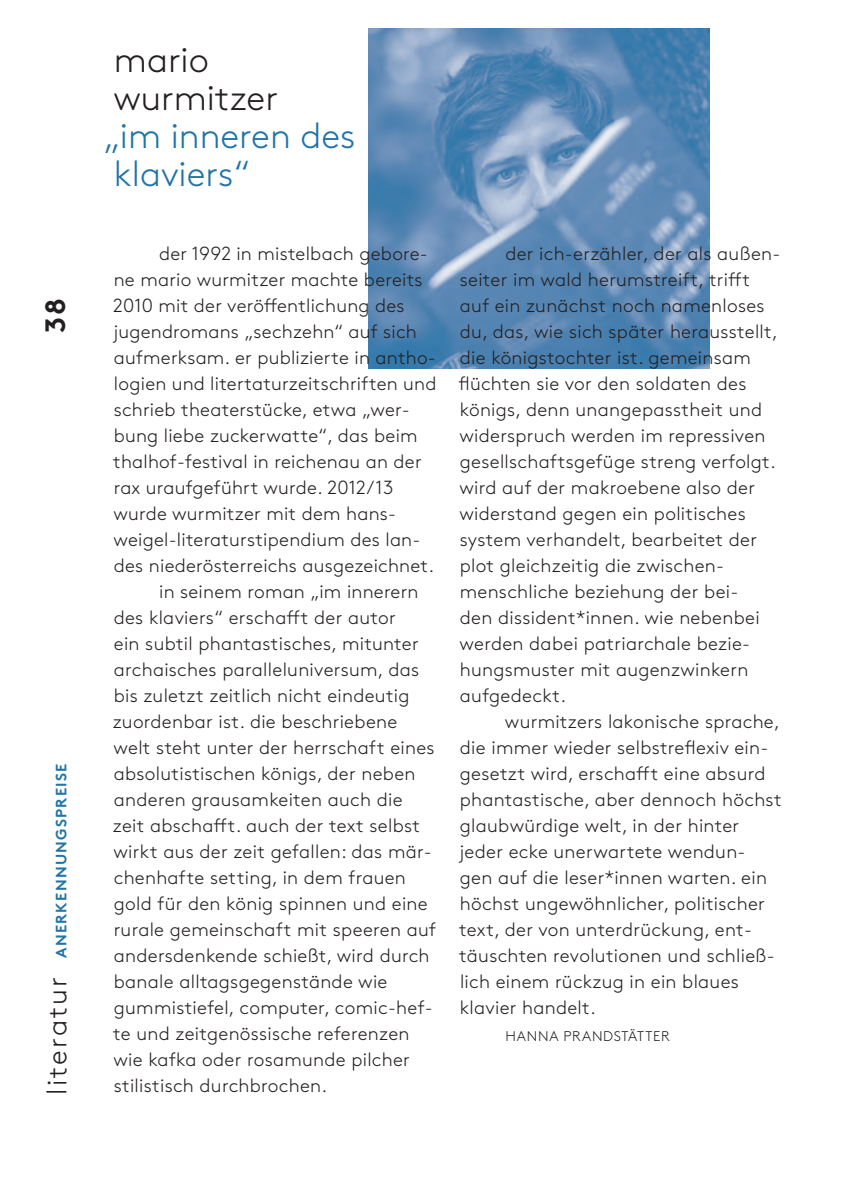
<style>
.page{position:relative;width:851px;height:1191px;background:#fff}
.page>*{position:absolute;margin:0;border:0;box-sizing:border-box;transform-origin:0 0}
.t1{font:300 36px/38px "Brown";color:#2074a8}
.t2{font:300 36px/38px "Brown";color:#231f20}
.t3{font:700 28px "Brown";color:#231f20}
.t4{font:300 19px/26px "Brown";letter-spacing:.015em;color:#231f20}
.t5{font:700 15px "Brown";letter-spacing:.085em;color:#2074a8}
.t6{font:300 14px "Brown";letter-spacing:.055em;color:#231f20}
.s1{font-weight:300;font-size:28px;color:#231f20}
</style>
<div class="page">
<img style="left:369px;top:28px;width:340px;height:341px">
<h2 class="t3" style="left:33px;top:333px;width:36px;rotate:-90deg">38</h2>
<p class="t5" style="left:49px;top:1095px;width:333px;rotate:-90deg"><span class="s1">literatur</span> ANERKENNUNGSPREISE</p>
<h1 class="t2" style="left:113px;top:38px;width:166px">mario wurmitzer</h1>
<h1 class="t1" style="left:103px;top:114px;width:253px">„im inneren des klaviers“</h1>
<p class="t4" style="left:159px;top:239px;width:270px">der 1992 in mistelbach gebore-</p>
<p class="t4" style="left:114px;top:265px;width:310px">ne mario wurmitzer machte bereits</p>
<p class="t4" style="left:113px;top:291px;width:293px">2010 mit der veröffentlichung des</p>
<p class="t4" style="left:113px;top:317px;width:305px">jugendromans „sechzehn“ auf sich</p>
<p class="t4" style="left:114px;top:343px;width:323px">aufmerksam. er publizierte in antho-</p>
<p class="t4" style="left:114px;top:369px;width:324px">logien und litertaturzeitschriften und</p>
<p class="t4" style="left:114px;top:395px;width:297px">schrieb theaterstücke, etwa „wer-</p>
<p class="t4" style="left:114px;top:421px;width:305px">bung liebe zuckerwatte“, das beim</p>
<p class="t4" style="left:113px;top:447px;width:310px">thalhof-festival in reichenau an der</p>
<p class="t4" style="left:114px;top:473px;width:281px">rax uraufgeführt wurde. 2012/13</p>
<p class="t4" style="left:113px;top:499px;width:284px">wurde wurmitzer mit dem hans-</p>
<p class="t4" style="left:113px;top:525px;width:308px">weigel-literaturstipendium des lan-</p>
<p class="t4" style="left:114px;top:551px;width:322px">des niederösterreichs ausgezeichnet.</p>
<p class="t4" style="left:159px;top:577px;width:261px">in seinem roman „im innerern</p>
<p class="t4" style="left:114px;top:603px;width:283px">des klaviers“ erschafft der autor</p>
<p class="t4" style="left:114px;top:629px;width:306px">ein subtil phantastisches, mitunter</p>
<p class="t4" style="left:114px;top:655px;width:307px">archaisches paralleluniversum, das</p>
<p class="t4" style="left:114px;top:681px;width:297px">bis zuletzt zeitlich nicht eindeutig</p>
<p class="t4" style="left:113px;top:707px;width:286px">zuordenbar ist. die beschriebene</p>
<p class="t4" style="left:113px;top:733px;width:323px">welt steht unter der herrschaft eines</p>
<p class="t4" style="left:114px;top:759px;width:303px">absolutistischen königs, der neben</p>
<p class="t4" style="left:114px;top:785px;width:290px">anderen grausamkeiten auch die</p>
<p class="t4" style="left:113px;top:811px;width:309px">zeit abschafft. auch der text selbst</p>
<p class="t4" style="left:113px;top:837px;width:320px">wirkt aus der zeit gefallen: das mär-</p>
<p class="t4" style="left:114px;top:863px;width:293px">chenhafte setting, in dem frauen</p>
<p class="t4" style="left:114px;top:889px;width:315px">gold für den könig spinnen und eine</p>
<p class="t4" style="left:114px;top:915px;width:323px">rurale gemeinschaft mit speeren auf</p>
<p class="t4" style="left:114px;top:941px;width:317px">andersdenkende schießt, wird durch</p>
<p class="t4" style="left:114px;top:967px;width:275px">banale alltagsgegenstände wie</p>
<p class="t4" style="left:114px;top:993px;width:320px">gummistiefel, computer, comic-hef-</p>
<p class="t4" style="left:113px;top:1019px;width:298px">te und zeitgenössische referenzen</p>
<p class="t4" style="left:113px;top:1045px;width:298px">wie kafka oder rosamunde pilcher</p>
<p class="t4" style="left:114px;top:1071px;width:215px">stilistisch durchbrochen.</p>
<p class="t4" style="left:459px;top:239px;width:323px;text-indent:46px">der ich-erzähler, der als außen&shy;seiter im wald herumstreift, trifft auf ein zunächst noch namenloses du, das, wie sich später herausstellt, die königstochter ist. gemeinsam flüchten sie vor den soldaten des königs, denn unangepasstheit und widerspruch werden im repressiven gesellschaftsgefüge streng verfolgt. wird auf der makroebene also der widerstand gegen ein politisches system verhandelt, bearbeitet der plot gleichzeitig die zwischen&shy;menschliche beziehung der bei-<br>den dissident*innen. wie nebenbei werden dabei patriarchale bezie&shy;hungsmuster mit augenzwinkern aufgedeckt.</p>
<p class="t4" style="left:459px;top:707px;width:324px;text-indent:46px">wurmitzers lakonische sprache, die immer wieder selbstreflexiv ein&shy;gesetzt wird, erschafft eine absurd phantastische, aber dennoch höchst glaubwürdige welt, in der hinter jeder ecke unerwartete wendun&shy;gen auf die leser*innen warten. ein höchst ungewöhnlicher, politischer text, der von unterdrückung, ent&shy;täuschten revolutionen und schließ&shy;lich einem rückzug in ein blaues klavier handelt.</p>
<p class="t6" style="left:505px;top:1025px;width:166px">HANNA PRANDSTÄTTER</p>
</div>
